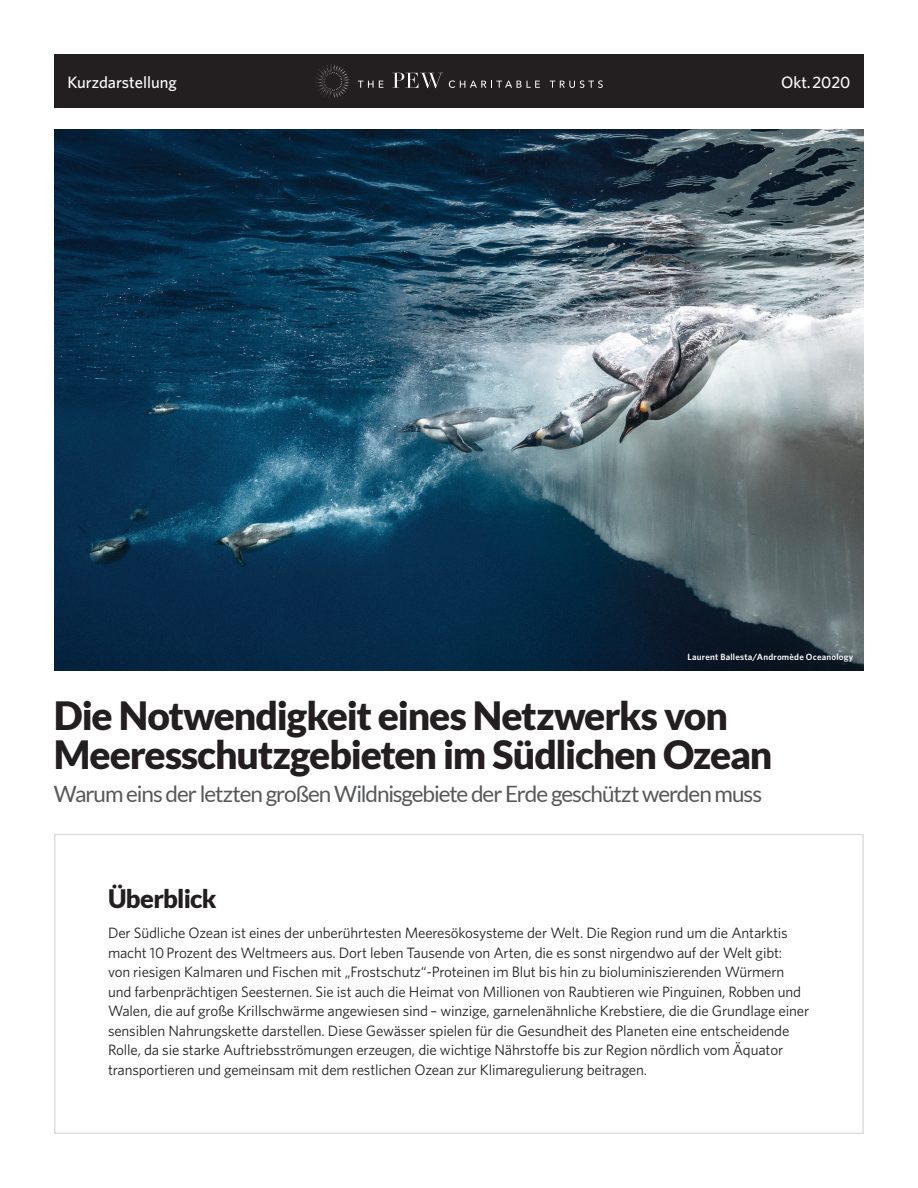
<style>
.page{position:relative;width:918px;height:1188px;background:#fff}
.page>*{position:absolute;margin:0;border:0;box-sizing:border-box;transform-origin:0 0}
.Main_Title{font:900 39px/39px "Lato";letter-spacing:-.03em;color:#231f20}
.t1{font:900 25.5px "Lato";letter-spacing:-.025em;color:#231f20}
.Main_Title_Subhead{font:22.5px "Lato";letter-spacing:-.045em;color:#57585a}
.t2{font:500 16.5px "Whitney";color:#fff}
.Body{font:15px/19.5px "Whitney";letter-spacing:-.01em;color:#231f20}
.t3{font:600 9px "Whitney";letter-spacing:.025em;color:#fff}
</style>
<div class="page">
<div style="left:54px;top:834px;width:810px;height:300px;border:2px solid #dcdddf"></div>
<img style="left:54px;top:129px;width:810px;height:542px">
<div style="left:54px;top:54px;width:810px;height:54px;background:#231f20"></div>
<svg style="left:315px;top:64px;width:35px;height:34px"></svg>
<svg style="left:358px;top:81px;width:25px;height:7px"></svg>
<svg style="left:449px;top:80px;width:91px;height:8px"></svg>
<svg style="left:550px;top:80px;width:53px;height:8px"></svg>
<svg style="left:392px;top:73px;width:51px;height:15px"></svg>
<p class="t2" style="left:67px;top:71px;width:111px">Kurzdarstellung</p>
<p class="t2" style="left:781px;top:71px;width:71px">Okt. 2020</p>
<p class="t3" style="left:688px;top:651px;width:167px">Laurent Ballesta/Andromède Oceanology</p>
<p class="Main_Title" style="left:54px;top:695px;width:720px">Die Notwendigkeit eines Netzwerks von<br>Meeresschutzgebieten im Südlichen Ozean</p>
<p class="Main_Title_Subhead" style="left:54px;top:781px;width:710px">Warum eins der letzten großen Wildnisgebiete der Erde geschützt werden muss</p>
<h1 class="t1" style="left:108px;top:884px;width:110px">Überblick</h1>
<p class="Body" style="left:108px;top:923px;width:703px">Der Südliche Ozean ist eines der unberührtesten Meeresökosysteme der Welt. Die Region rund um die Antarktis macht 10 Prozent des Weltmeers aus. Dort leben Tausende von Arten, die es sonst nirgendwo auf der Welt gibt:<br>von riesigen Kalmaren und Fischen mit „Frostschutz“-Proteinen im Blut bis hin zu bioluminiszierenden Würmern und farbenprächtigen Seesternen. Sie ist auch die Heimat von Millionen von Raubtieren wie Pinguinen, Robben und Walen, die auf große Krillschwärme angewiesen sind – winzige, garnelenähnliche Krebstiere, die die Grundlage einer sensiblen Nahrungskette darstellen. Diese Gewässer spielen für die Gesundheit des Planeten eine entscheidende Rolle, da sie starke Auftriebsströmungen erzeugen, die wichtige Nährstoffe bis zur Region nördlich vom Äquator transportieren und gemeinsam mit dem restlichen Ozean zur Klimaregulierung beitragen.</p>
</div>
